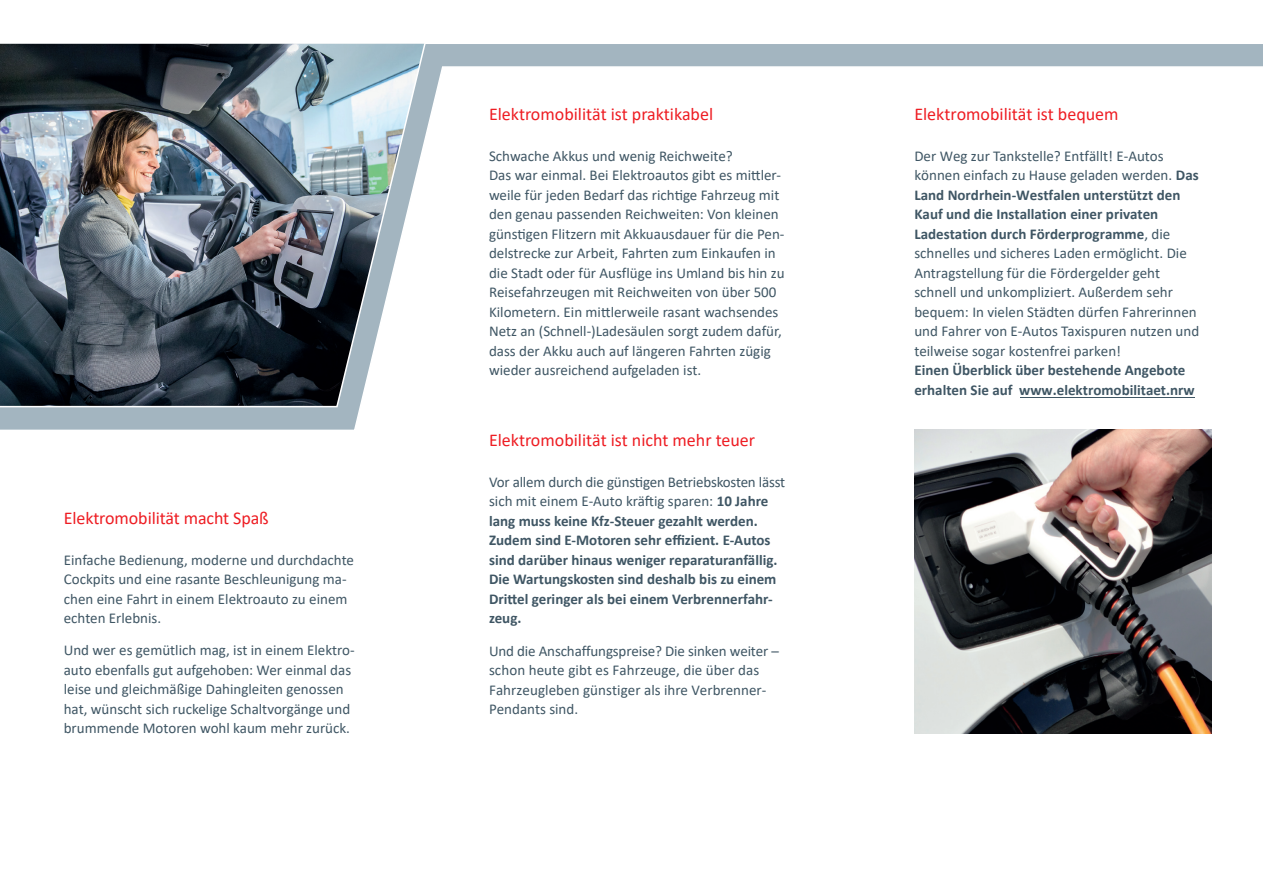
<style>
.page{position:relative;width:1263px;height:893px;background:#fff}
.page>*{position:absolute;margin:0;border:0;box-sizing:border-box;transform-origin:0 0}
.t1{font:18px "Calibri";color:#ee1d23}
.t2{font:15px/19.5px "Calibri";color:#3f5664}
.t3{font:700 15px/19.5px "Calibri";color:#3f5664}
.s1{font-weight:400}
.s2{font-weight:700}
</style>
<div class="page">
<svg style="left:0;top:43px;width:1263px;height:387px"></svg>
<hr style="left:1020px;top:397px;width:174px;height:1px;background:#3f5664">
<img style="left:914px;top:429px;width:298px;height:304px">
<p class="t1" style="left:64px;top:505px;width:206px">Elektromobilität macht Spaß</p>
<p class="t2" style="left:64px;top:549px;width:292px">Einfache Bedienung, moderne und durchdachte Cockpits und eine rasante Beschleunigung ma&shy;chen eine Fahrt in einem Elektroauto zu einem echten Erlebnis.</p>
<p class="t2" style="left:64px;top:640px;width:292px">Und wer es gemütlich mag, ist in einem Elektro&shy;auto ebenfalls gut aufgehoben: Wer einmal das leise und gleichmäßige Dahingleiten genossen hat, wünscht sich ruckelige Schaltvorgänge und brummende Motoren wohl kaum mehr zurück.</p>
<p class="t1" style="left:489px;top:101px;width:226px">Elektromobilität ist praktikabel</p>
<p class="t2" style="left:489px;top:145px;width:297px">Schwache Akkus und wenig Reichweite?<br>Das war einmal. Bei Elektroautos gibt es mittler&shy;weile für jeden Bedarf das richtige Fahrzeug mit den genau passenden Reichweiten: Von kleinen günstigen Flitzern mit Akkuausdauer für die Pen&shy;delstrecke zur Arbeit, Fahrten zum Einkaufen in die Stadt oder für Ausflüge ins Umland bis hin zu Reisefahrzeugen mit Reichweiten von über 500<br>Kilometern. Ein mittlerweile rasant wachsendes Netz an (Schnell-)Ladesäulen sorgt zudem dafür, dass der Akku auch auf längeren Fahrten zügig wieder ausreichend aufgeladen ist.</p>
<p class="t1" style="left:489px;top:427px;width:268px">Elektromobilität ist nicht mehr teuer</p>
<p class="t3" style="left:489px;top:472px;width:298px"><span class="s1">Vor allem durch die günstigen Betriebskosten lässt sich mit einem E-Auto kräftig sparen:</span> 10 Jahre lang muss keine Kfz-Steuer gezahlt werden.<br>Zudem sind E-Motoren sehr effizient. E-Autos sind darüber hinaus weniger reparaturanfällig.<br>Die Wartungskosten sind deshalb bis zu einem Drittel geringer als bei einem Verbrennerfahr&shy;zeug.</p>
<p class="t2" style="left:489px;top:640px;width:291px">Und die Anschaffungspreise? Die sinken weiter – schon heute gibt es Fahrzeuge, die über das Fahrzeugleben günstiger als ihre Verbrenner-Pendants sind.</p>
<p class="t1" style="left:914px;top:101px;width:206px">Elektromobilität ist bequem</p>
<p class="t2" style="left:914px;top:146px;width:286px">Der Weg zur Tankstelle? Entfällt! E-Autos können einfach zu Hause geladen werden. <span class="s2">Das Land Nordrhein-Westfalen unterstützt den Kauf und die Installation einer privaten Ladestation durch Förderprogramme</span>, die schnelles und sicheres Laden ermöglicht. Die Antragstellung für die Fördergelder geht schnell und unkompliziert. Außerdem sehr bequem: In vielen Städten dürfen Fahrerinnen und Fahrer von E-Autos Taxispuren nutzen und teilweise sogar kostenfrei parken!</p>
<p class="t3" style="left:914px;top:360px;width:282px">Einen Überblick über bestehende Angebote erhalten Sie auf www.elektromobilitaet.nrw</p>
</div>
